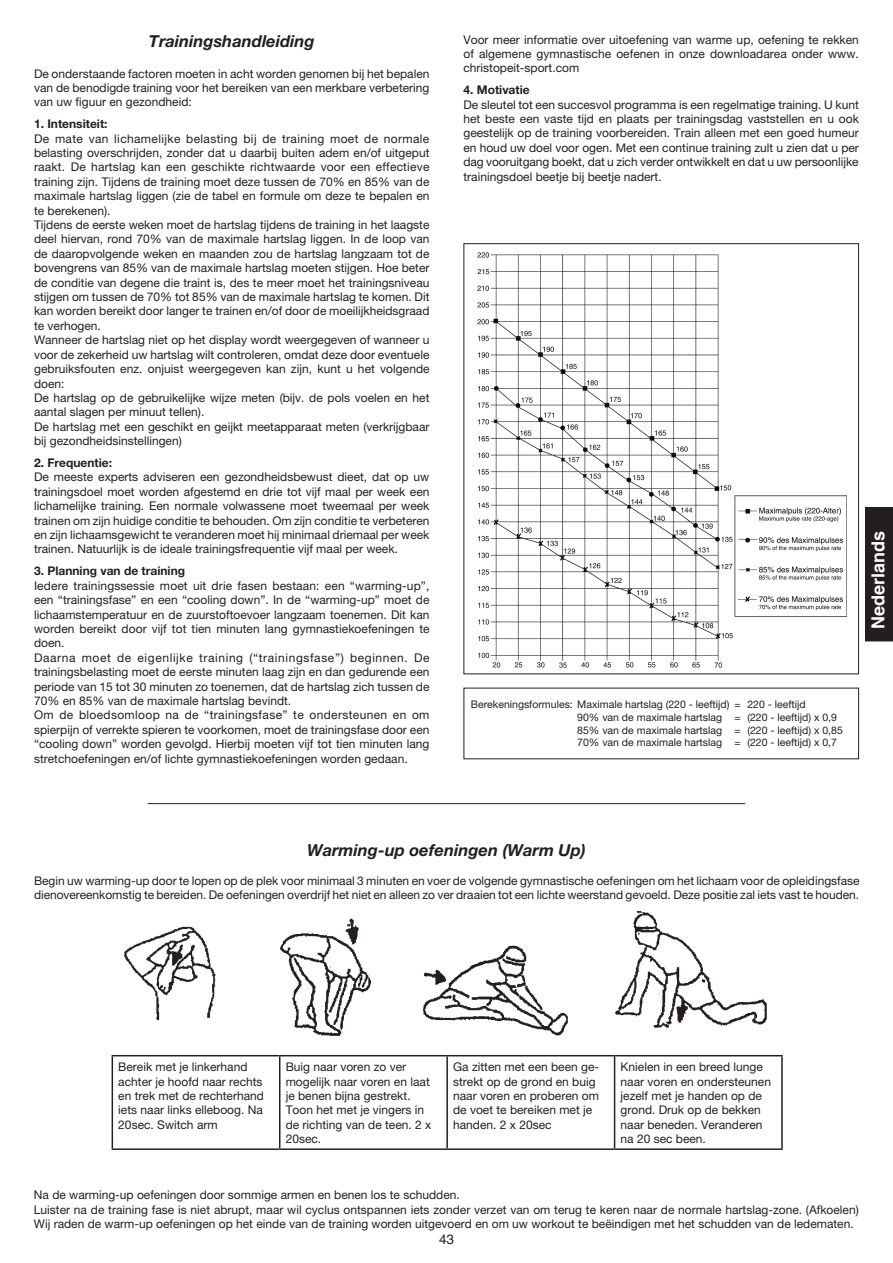
<style>
.page{position:relative;width:893px;height:1263px;background:#fff}
.page>*{position:absolute;margin:0;border:0;box-sizing:border-box;transform-origin:0 0}
.t1{font:700 18px "Helvetica";color:#fff}
.t2{font:italic 700 16.5px "Helvetica Neue";color:#231f20}
.t3{font:13.5px "Helvetica";color:#231f20}
.t4{font:12px/14.4px "Helvetica Neue";color:#231f20;text-align:justify}
.t5{font:700 12px "Helvetica Neue";color:#231f20}
.t6{font:10.5px "Helvetica Neue";color:#231f20}
</style>
<div class="page">
<div style="left:865px;top:507px;width:28px;height:134px;background:#231f20"></div>
<img style="left:478px;top:252px;width:368px;height:415px">
<hr style="left:148px;top:803px;width:597px;height:1px;background:#231f20">
<img style="left:113px;top:911px;width:668px;height:150px">
<hr style="left:112px;top:1055px;width:168px;height:1px;background:#231f20">
<hr style="left:112px;top:1056px;width:1px;height:92px;background:#231f20">
<hr style="left:280px;top:1055px;width:167px;height:1px;background:#231f20">
<hr style="left:279px;top:1056px;width:1px;height:92px;background:#231f20">
<hr style="left:447px;top:1055px;width:168px;height:1px;background:#231f20">
<hr style="left:446px;top:1056px;width:2px;height:92px;background:#231f20">
<hr style="left:615px;top:1055px;width:168px;height:1px;background:#231f20">
<hr style="left:614px;top:1056px;width:1px;height:92px;background:#231f20">
<hr style="left:781px;top:1056px;width:2px;height:92px;background:#231f20">
<hr style="left:112px;top:1148px;width:168px;height:2px;background:#231f20">
<hr style="left:280px;top:1148px;width:167px;height:2px;background:#231f20">
<hr style="left:447px;top:1148px;width:168px;height:2px;background:#231f20">
<hr style="left:615px;top:1148px;width:168px;height:2px;background:#231f20">
<p class="t2" style="left:149px;top:31px;width:167px">Trainingshandleiding</p>
<p class="t4" style="left:34px;top:66px;width:397px">De onderstaande factoren moeten in acht worden genomen bij het bepalen van de benodigde training voor het bereiken van een merkbare verbetering van uw figuur en gezondheid:</p>
<p class="t5" style="left:34px;top:117px;width:75px">1. Intensiteit:</p>
<p class="t4" style="left:34px;top:131px;width:397px">De mate van lichamelijke belasting bij de training moet de normale belasting overschrijden, zonder dat u daarbij buiten adem en/of uitgeput raakt. De hartslag kan een geschikte richtwaarde voor een effectieve training zijn. Tijdens de training moet deze tussen de 70% en 85% van de maximale hartslag liggen (zie de tabel en formule om deze te bepalen en te berekenen).</p>
<p class="t4" style="left:34px;top:217px;width:397px">Tijdens de eerste weken moet de hartslag tijdens de training in het laagste deel hiervan, rond 70% van de maximale hartslag liggen. In de loop van de daaropvolgende weken en maanden zou de hartslag langzaam tot de bovengrens van 85% van de maximale hartslag moeten stijgen. Hoe beter de conditie van degene die traint is, des te meer moet het trainingsniveau stijgen om tussen de 70% tot 85% van de maximale hartslag te komen. Dit kan worden bereikt door langer te trainen en/of door de moeilijkheidsgraad te verhogen.</p>
<p class="t4" style="left:34px;top:333px;width:397px">Wanneer de hartslag niet op het display wordt weergegeven of wanneer u voor de zekerheid uw hartslag wilt controleren, omdat deze door eventuele gebruiksfouten enz. onjuist weergegeven kan zijn, kunt u het volgende doen:</p>
<p class="t4" style="left:34px;top:390px;width:397px">De hartslag op de gebruikelijke wijze meten (bijv. de pols voelen en het aantal slagen per minuut tellen).</p>
<p class="t4" style="left:34px;top:419px;width:397px">De hartslag met een geschikt en geijkt meetapparaat meten (verkrijgbaar bij gezondheidsinstellingen)</p>
<p class="t5" style="left:34px;top:455px;width:80px">2. Frequentie:</p>
<p class="t4" style="left:34px;top:470px;width:397px">De meeste experts adviseren een gezondheidsbewust dieet, dat op uw trainingsdoel moet worden afgestemd en drie tot vijf maal per week een lichamelijke training. Een normale volwassene moet tweemaal per week trainen om zijn huidige conditie te behouden. Om zijn conditie te verbeteren en zijn lichaamsgewicht te veranderen moet hij minimaal driemaal per week trainen. Natuurlijk is de ideale trainingsfrequentie vijf maal per week.</p>
<p class="t5" style="left:34px;top:564px;width:153px">3. Planning van de training</p>
<p class="t4" style="left:34px;top:578px;width:397px">Iedere trainingssessie moet uit drie fasen bestaan: een “warming-up”, een “trainingsfase” en een “cooling down”. In de “warming-up” moet de lichaamstemperatuur en de zuurstoftoevoer langzaam toenemen. Dit kan worden bereikt door vijf tot tien minuten lang gymnastiekoefeningen te doen.</p>
<p class="t4" style="left:34px;top:650px;width:397px">Daarna moet de eigenlijke training (“trainingsfase”) beginnen. De trainingsbelasting moet de eerste minuten laag zijn en dan gedurende een periode van 15 tot 30 minuten zo toenemen, dat de hartslag zich tussen de 70% en 85% van de maximale hartslag bevindt.</p>
<p class="t4" style="left:34px;top:708px;width:397px">Om de bloedsomloop na de “trainingsfase” te ondersteunen en om spierpijn of verrekte spieren te voorkomen, moet de trainingsfase door een “cooling down” worden gevolgd. Hierbij moeten vijf tot tien minuten lang stretchoefeningen en/of lichte gymnastiekoefeningen worden gedaan.</p>
<p class="t4" style="left:463px;top:32px;width:397px">Voor meer informatie over uitoefening van warme up, oefening te rekken of algemene gymnastische oefenen in onze downloadarea onder www. christopeit-sport.com</p>
<p class="t5" style="left:463px;top:83px;width:68px">4. Motivatie</p>
<p class="t4" style="left:463px;top:97px;width:397px">De sleutel tot een succesvol programma is een regelmatige training. U kunt het beste een vaste tijd en plaats per trainingsdag vaststellen en u ook geestelijk op de training voorbereiden. Train alleen met een goed humeur en houd uw doel voor ogen. Met een continue training zult u zien dat u per dag vooruitgang boekt, dat u zich verder ontwikkelt en dat u uw persoonlijke trainingsdoel beetje bij beetje nadert.</p>
<p class="t6" style="left:471px;top:698px;width:336px">Berekeningsformules: Maximale hartslag (220 - leeftijd) = 220 - leeftijd</p>
<p class="t6" style="left:577px;top:711px;width:261px">90% van de maximale hartslag = (220 - leeftijd) x 0,9</p>
<p class="t6" style="left:577px;top:723px;width:267px">85% van de maximale hartslag = (220 - leeftijd) x 0,85</p>
<p class="t6" style="left:577px;top:736px;width:261px">70% van de maximale hartslag = (220 - leeftijd) x 0,7</p>
<p class="t1" style="left:867px;top:629px;width:100px;rotate:-90deg">Nederlands</p>
<p class="t2" style="left:307px;top:840px;width:280px">Warming-up oefeningen (Warm Up)</p>
<p class="t4" style="left:34px;top:873px;width:827px">Begin uw warming-up door te lopen op de plek voor minimaal 3 minuten en voer de volgende gymnastische oefeningen om het lichaam voor de opleidingsfase dienovereenkomstig te bereiden. De oefeningen overdrijf het niet en alleen zo ver draaien tot een lichte weerstand gevoeld. Deze positie zal iets vast te houden.</p>
<p class="t4" style="left:118px;top:1059px;width:147px;text-align:left">Bereik met je linkerhand achter je hoofd naar rechts en trek met de rechterhand iets naar links elleboog. Na<br>20sec. Switch arm</p>
<p class="t4" style="left:286px;top:1059px;width:147px;text-align:left">Buig naar voren zo ver mogelijk naar voren en laat je benen bijna gestrekt.<br>Toon het met je vingers in de richting van de teen. 2 x<br>20sec.</p>
<p class="t4" style="left:453px;top:1059px;width:148px;text-align:left">Ga zitten met een been ge&shy;strekt op de grond en buig naar voren en proberen om de voet te bereiken met je handen. 2 x 20sec</p>
<p class="t4" style="left:621px;top:1059px;width:152px;text-align:left">Knielen in een breed lunge naar voren en ondersteunen jezelf met je handen op de grond. Druk op de bekken naar beneden. Veranderen na 20 sec been.</p>
<p class="t4" style="left:34px;top:1188px;width:427px">Na de warming-up oefeningen door sommige armen en benen los te schudden.</p>
<p class="t4" style="left:34px;top:1202px;width:826px">Luister na de training fase is niet abrupt, maar wil cyclus ontspannen iets zonder verzet van om terug te keren naar de normale hartslag-zone. (Afkoelen)<br>Wij raden de warm-up oefeningen op het einde van de training worden uitgevoerd en om uw workout te beëindigen met het schudden van de ledematen.</p>
<p class="t3" style="left:439px;top:1231px;width:17px">43</p>
</div>
